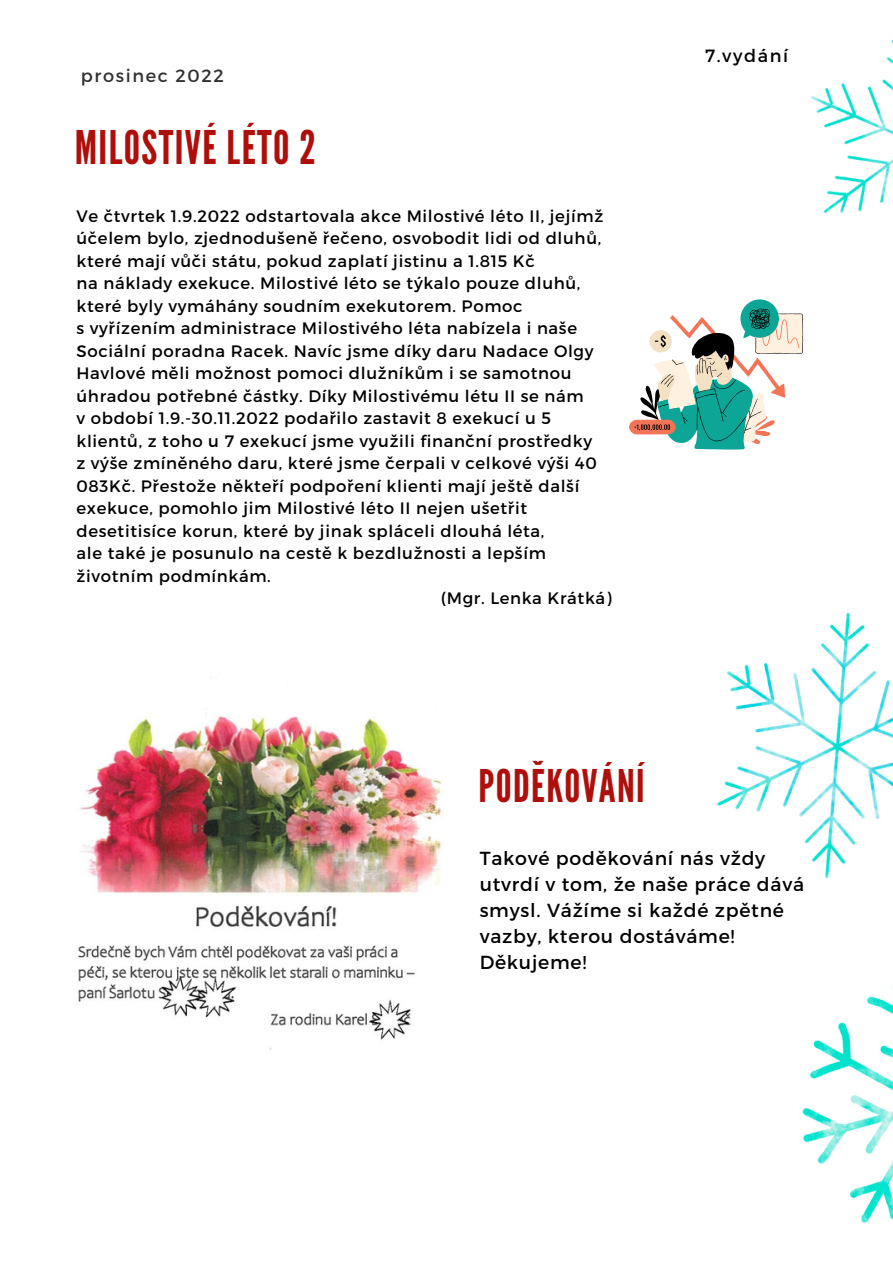
<style>
.page{position:relative;width:893px;height:1264px;background:#fff}
.page>*{position:absolute;margin:0;border:0;box-sizing:border-box;transform-origin:0 0}
.t1{font:46.35px "League Gothic";letter-spacing:.03em;color:#af0f0a}
.t2{font:45px "League Gothic";letter-spacing:.03em;color:#af0f0a}
.t3{font:18.9px/25.8px "Montserrat";letter-spacing:.04em;color:#000}
.t4{font:17.7px "Montserrat";letter-spacing:.09em;color:#323030}
.t5{font:17.7px "Montserrat";letter-spacing:.09em;color:#000}
.t6{font:16.5px "Montserrat";letter-spacing:.04em;color:#000}
</style>
<div class="page">
<img style="left:78px;top:716px;width:365px;height:334px">
<svg style="left:629px;top:315px;width:87px;height:135px"></svg>
<img style="left:716px;top:40px;width:176px;height:1183px">
<p class="t4" style="left:81px;top:64px;width:144px">prosinec 2022</p>
<h1 class="t1" style="left:75px;top:120px;width:243px">MILOSTIVÉ LÉTO 2</h1>
<p class="t6" style="left:76px;top:205px;width:528px">Ve čtvrtek 1.9.2022 odstartovala akce Milostivé léto II, jejímž</p>
<p class="t6" style="left:76px;top:227px;width:526px">účelem bylo, zjednodušeně řečeno, osvobodit lidi od dluhů,</p>
<p class="t6" style="left:76px;top:250px;width:459px">které mají vůči státu, pokud zaplatí jistinu a 1.815 Kč</p>
<p class="t6" style="left:76px;top:272px;width:505px">na náklady exekuce. Milostivé léto se týkalo pouze dluhů,</p>
<p class="t6" style="left:76px;top:295px;width:447px">které byly vymáhány soudním exekutorem. Pomoc</p>
<p class="t6" style="left:76px;top:317px;width:502px">s vyřízením administrace Milostivého léta nabízela i naše</p>
<p class="t6" style="left:76px;top:340px;width:518px">Sociální poradna Racek. Navíc jsme díky daru Nadace Olgy</p>
<p class="t6" style="left:76px;top:362px;width:496px">Havlové měli možnost pomoci dlužníkům i se samotnou</p>
<p class="t6" style="left:76px;top:385px;width:508px">úhradou potřebné částky. Díky Milostivému létu II se nám</p>
<p class="t6" style="left:76px;top:407px;width:476px">v období 1.9.-30.11.2022 podařilo zastavit 8 exekucí u 5</p>
<p class="t6" style="left:76px;top:430px;width:517px">klientů, z toho u 7 exekucí jsme využili finanční prostředky</p>
<p class="t6" style="left:76px;top:452px;width:522px">z výše zmíněného daru, které jsme čerpali v celkové výši 40</p>
<p class="t6" style="left:76px;top:475px;width:504px">083Kč. Přestože někteří podpoření klienti mají ještě další</p>
<p class="t6" style="left:76px;top:497px;width:452px">exekuce, pomohlo jim Milostivé léto II nejen ušetřit</p>
<p class="t6" style="left:76px;top:520px;width:469px">desetitisíce korun, které by jinak spláceli dlouhá léta,</p>
<p class="t6" style="left:76px;top:542px;width:471px">ale také je posunulo na cestě k bezdlužnosti a lepším</p>
<p class="t6" style="left:76px;top:565px;width:196px">životním podmínkám.</p>
<p class="t6" style="left:441px;top:587px;width:172px">(Mgr. Lenka Krátká)</p>
<p class="t5" style="left:705px;top:44px;width:85px">7.vydání</p>
<h2 class="t2" style="left:478px;top:760px;width:168px">PODĚKOVÁNÍ</h2>
<p class="t3" style="left:479px;top:844px;width:326px">Takové poděkování nás vždy utvrdí v tom, že naše práce dává smysl. Vážíme si každé zpětné vazby, kterou dostáváme!<br>Děkujeme!</p>
</div>
